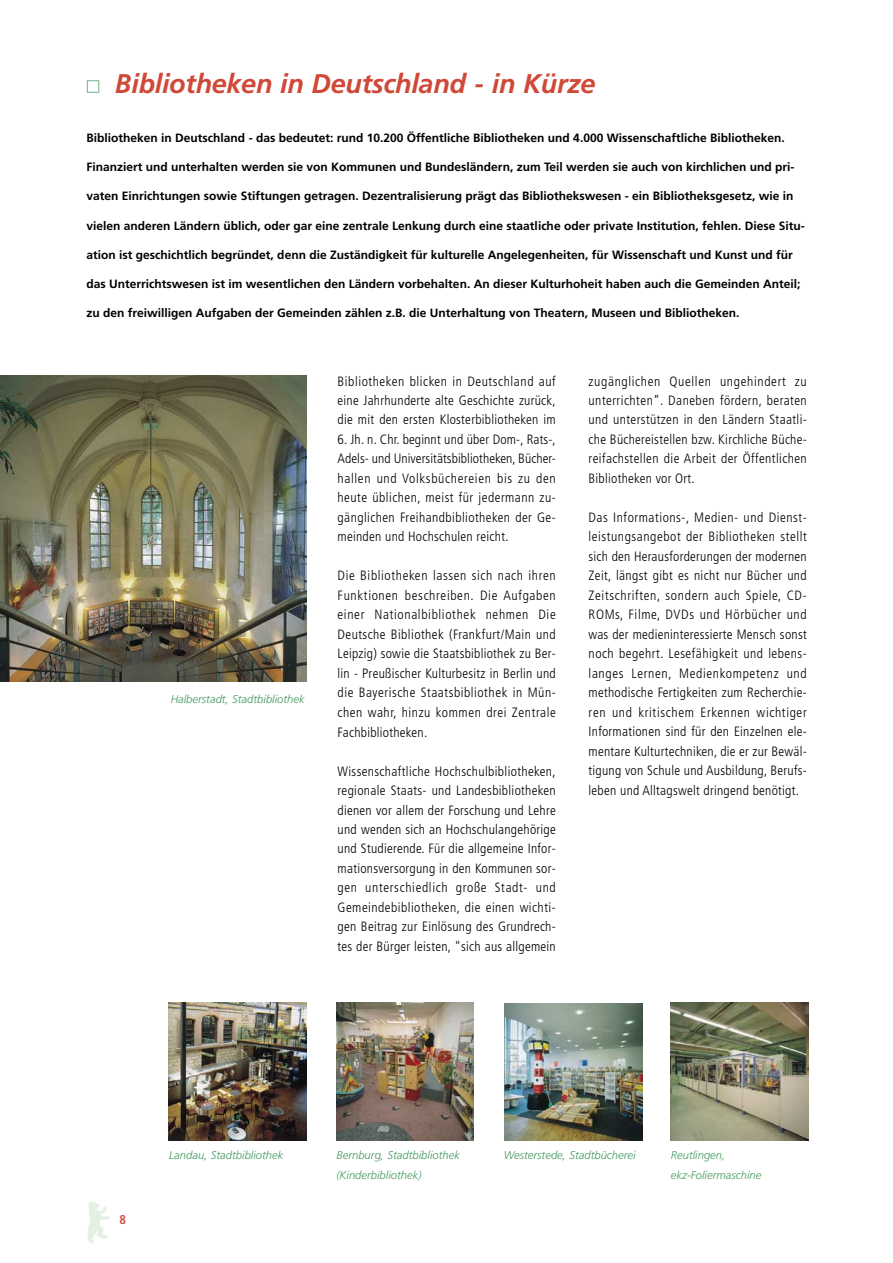
<style>
.page{position:relative;width:893px;height:1263px;background:#fff}
.page>*{position:absolute;margin:0;border:0;box-sizing:border-box;transform-origin:0 0}
.t1{font:italic 700 27px "Frutiger";letter-spacing:-.01em;color:#d04837}
.t2{font:300 condensed 13.5px/19.5px "Frutiger";letter-spacing:.02em;color:#000;text-align:justify}
.t3{font:700 condensed 12.75px "Frutiger";color:#d04837}
.t4{font:700 12px "Frutiger";color:#000}
.t5{font:italic 300 11.25px/19.5px "Frutiger";color:#449a5e}
.s1{font-family:"Universal Newswith Comm Pi";font-weight:400;font-style:normal;font-size:13.5px;color:#449a5e}
</style>
<div class="page">
<svg style="left:87px;top:1202px;width:23px;height:41px"></svg>
<img style="left:0;top:375px;width:306px;height:306px">
<img style="left:336px;top:1003px;width:137px;height:137px">
<img style="left:169px;top:1003px;width:137px;height:137px">
<img style="left:504px;top:1003px;width:138px;height:137px">
<img style="left:671px;top:1003px;width:137px;height:137px">
<h1 class="t1" style="left:87px;top:73px;width:510px"><span class="s1">□</span> Bibliotheken in Deutschland - in Kürze</h1>
<p class="t4" style="left:87px;top:133px;width:699px">Bibliotheken in Deutschland - das bedeutet: rund 10.200 Öffentliche Bibliotheken und 4.000 Wissenschaftliche Bibliotheken.</p>
<p class="t4" style="left:87px;top:162px;width:709px">Finanziert und unterhalten werden sie von Kommunen und Bundesländern, zum Teil werden sie auch von kirchlichen und pri-</p>
<p class="t4" style="left:87px;top:191px;width:708px">vaten Einrichtungen sowie Stiftungen getragen. Dezentralisierung prägt das Bibliothekswesen - ein Bibliotheksgesetz, wie in</p>
<p class="t4" style="left:87px;top:220px;width:719px">vielen anderen Ländern üblich, oder gar eine zentrale Lenkung durch eine staatliche oder private Institution, fehlen. Diese Situ-</p>
<p class="t4" style="left:87px;top:250px;width:707px">ation ist geschichtlich begründet, denn die Zuständigkeit für kulturelle Angelegenheiten, für Wissenschaft und Kunst und für</p>
<p class="t4" style="left:87px;top:279px;width:715px">das Unterrichtswesen ist im wesentlichen den Ländern vorbehalten. An dieser Kulturhoheit haben auch die Gemeinden Anteil;</p>
<p class="t4" style="left:87px;top:308px;width:654px">zu den freiwilligen Aufgaben der Gemeinden zählen z.B. die Unterhaltung von Theatern, Museen und Bibliotheken.</p>
<p class="t5" style="left:171px;top:690px;width:136px">Halberstadt, Stadtbibliothek</p>
<p class="t2" style="left:337px;top:372px;width:220px">Bibliotheken blicken in Deutschland auf eine Jahrhunderte alte Geschichte zurück, die mit den ersten Klosterbibliotheken im</p>
<p class="t2" style="left:337px;top:431px;width:220px">6. Jh. n. Chr. beginnt und über Dom-, Rats-, Adels- und Universitätsbibliotheken, Bücher&shy;hallen und Volksbüchereien bis zu den heute üblichen, meist für jedermann zu&shy;gänglichen Freihandbibliotheken der Ge&shy;meinden und Hochschulen reicht.</p>
<p class="t2" style="left:337px;top:567px;width:220px">Die Bibliotheken lassen sich nach ihren Funktionen beschreiben. Die Aufgaben einer Nationalbibliothek nehmen Die Deutsche Bibliothek (Frankfurt/Main und Leipzig) sowie die Staatsbibliothek zu Ber&shy;lin - Preußischer Kulturbesitz in Berlin und die Bayerische Staatsbibliothek in Mün&shy;chen wahr, hinzu kommen drei Zentrale Fachbibliotheken.</p>
<p class="t2" style="left:337px;top:762px;width:220px">Wissenschaftliche Hochschulbibliotheken, regionale Staats- und Landesbibliotheken dienen vor allem der Forschung und Lehre und wenden sich an Hochschulangehörige und Studierende. Für die allgemeine Infor&shy;mationsversorgung in den Kommunen sor&shy;gen unterschiedlich große Stadt- und Gemeindebibliotheken, die einen wichti&shy;gen Beitrag zur Einlösung des Grundrech&shy;tes der Bürger leisten, "sich aus allgemein</p>
<p class="t2" style="left:588px;top:372px;width:220px">zugänglichen Quellen ungehindert zu unterrichten”. Daneben fördern, beraten und unterstützen in den Ländern Staatli&shy;che Büchereistellen bzw. Kirchliche Büche&shy;reifachstellen die Arbeit der Öffentlichen Bibliotheken vor Ort.</p>
<p class="t2" style="left:588px;top:509px;width:220px">Das Informations-, Medien- und Dienst&shy;leistungsangebot der Bibliotheken stellt sich den Herausforderungen der modernen Zeit, längst gibt es nicht nur Bücher und Zeitschriften, sondern auch Spiele, CD-ROMs, Filme, DVDs und Hörbücher und was der medieninteressierte Mensch sonst noch begehrt. Lesefähigkeit und lebens&shy;langes Lernen, Medienkompetenz und methodische Fertigkeiten zum Recherchie&shy;ren und kritischem Erkennen wichtiger Informationen sind für den Einzelnen ele&shy;mentare Kulturtechniken, die er zur Bewäl&shy;tigung von Schule und Ausbildung, Berufs&shy;leben und Alltagswelt dringend benötigt.</p>
<p class="t3" style="left:120px;top:1215px;width:8px">8</p>
<p class="t5" style="left:169px;top:1146px;width:116px">Landau, Stadtbibliothek</p>
<p class="t5" style="left:336px;top:1146px;width:125px">Bernburg, Stadtbibliothek (Kinderbibliothek)</p>
<p class="t5" style="left:503px;top:1146px;width:133px">Westerstede, Stadtbücherei</p>
<p class="t5" style="left:671px;top:1146px;width:92px">Reutlingen, ekz-Foliermaschine</p>
</div>
